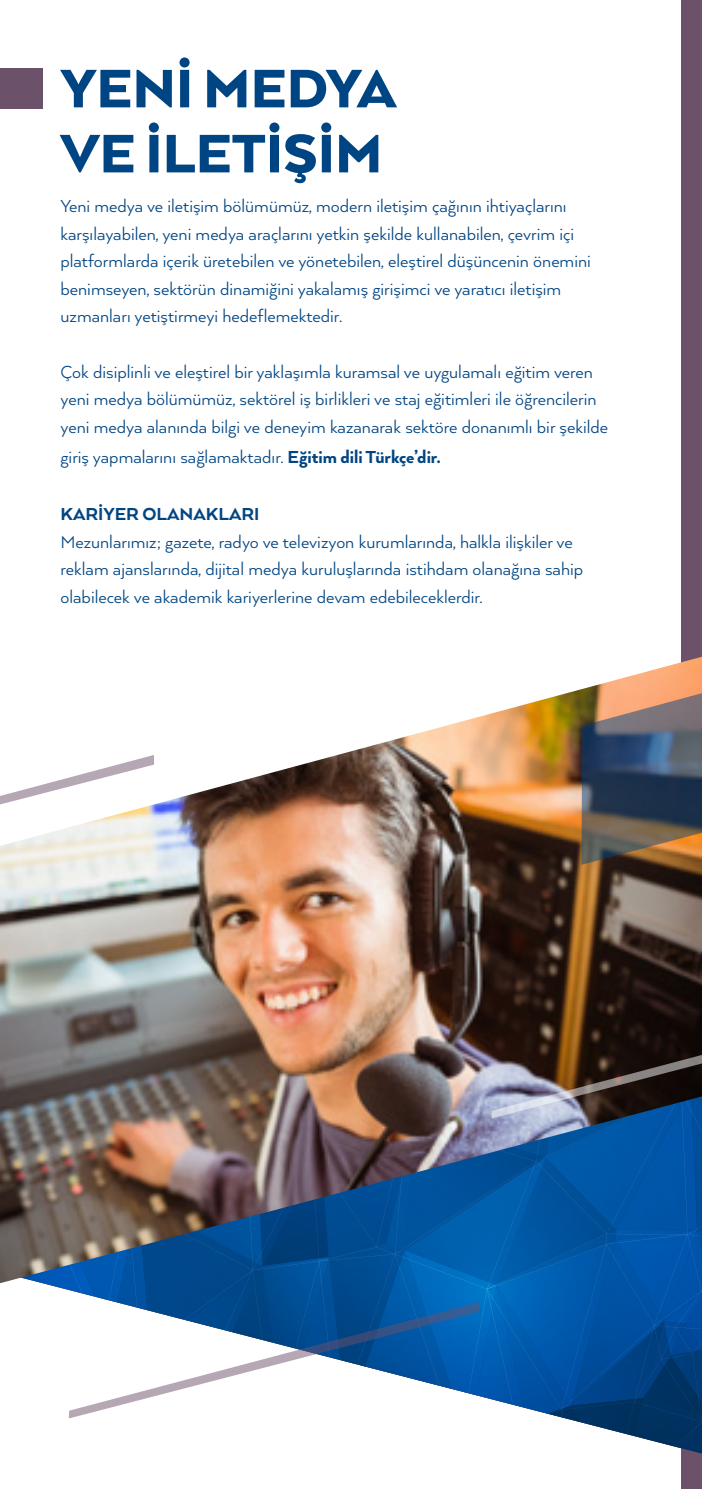
<style>
.page{position:relative;width:702px;height:1489px;background:#fff}
.page>*{position:absolute;margin:0;border:0;box-sizing:border-box;transform-origin:0 0}
.t1{font:900 62.5px/65px "Arquitecta";color:#004583}
.t2{font:20px/27.5px "Arquitecta";color:#004583}
.t3{font:800 20px "Arquitecta";color:#004583}
.s1{font-weight:800}
</style>
<div class="page">
<div style="left:681px;top:0;width:21px;height:1488px;background:#6c516b"></div>
<img style="left:0;top:656px;width:702px;height:627px">
<svg style="left:0;top:755px;width:154px;height:74px"></svg>
<img style="left:5px;top:980px;width:697px;height:473px">
<svg style="left:581px;top:685px;width:121px;height:179px;background:#635c5c"></svg>
<div style="left:0;top:69px;width:43px;height:40px;background:#6c516b"></div>
<h1 class="t1" style="left:60px;top:55px;width:337px">YENİ MEDYA<br>VE İLETİŞİM</h1>
<p class="t2" style="left:60px;top:192px;width:532px">Yeni medya ve iletişim bölümümüz, modern iletişim çağının ihtiyaçlarını karşılayabilen, yeni medya araçlarını yetkin şekilde kullanabilen, çevrim içi platformlarda içerik üretebilen ve yönetebilen, eleştirel düşüncenin önemini benimseyen, sektörün dinamiğini yakalamış girişimci ve yaratıcı iletişim uzmanları yetiştirmeyi hedeflemektedir.</p>
<p class="t2" style="left:60px;top:357px;width:549px">Çok disiplinli ve eleştirel bir yaklaşımla kuramsal ve uygulamalı eğitim veren yeni medya bölümümüz, sektörel iş birlikleri ve staj eğitimleri ile öğrencilerin yeni medya alanında bilgi ve deneyim kazanarak sektöre donanımlı bir şekilde</p>
<p class="t2" style="left:60px;top:442px;width:381px">giriş yapmalarını sağlamaktadır. <span class="s1">Eğitim dili Türkçe’dir.</span></p>
<p class="t3" style="left:60px;top:501px;width:200px">KARİYER OLANAKLARI</p>
<p class="t2" style="left:60px;top:527px;width:524px">Mezunlarımız; gazete, radyo ve televizyon kurumlarında, halkla ilişkiler ve reklam ajanslarında, dijital medya kuruluşlarında istihdam olanağına sahip olabilecek ve akademik kariyerlerine devam edebileceklerdir.</p>
</div>
